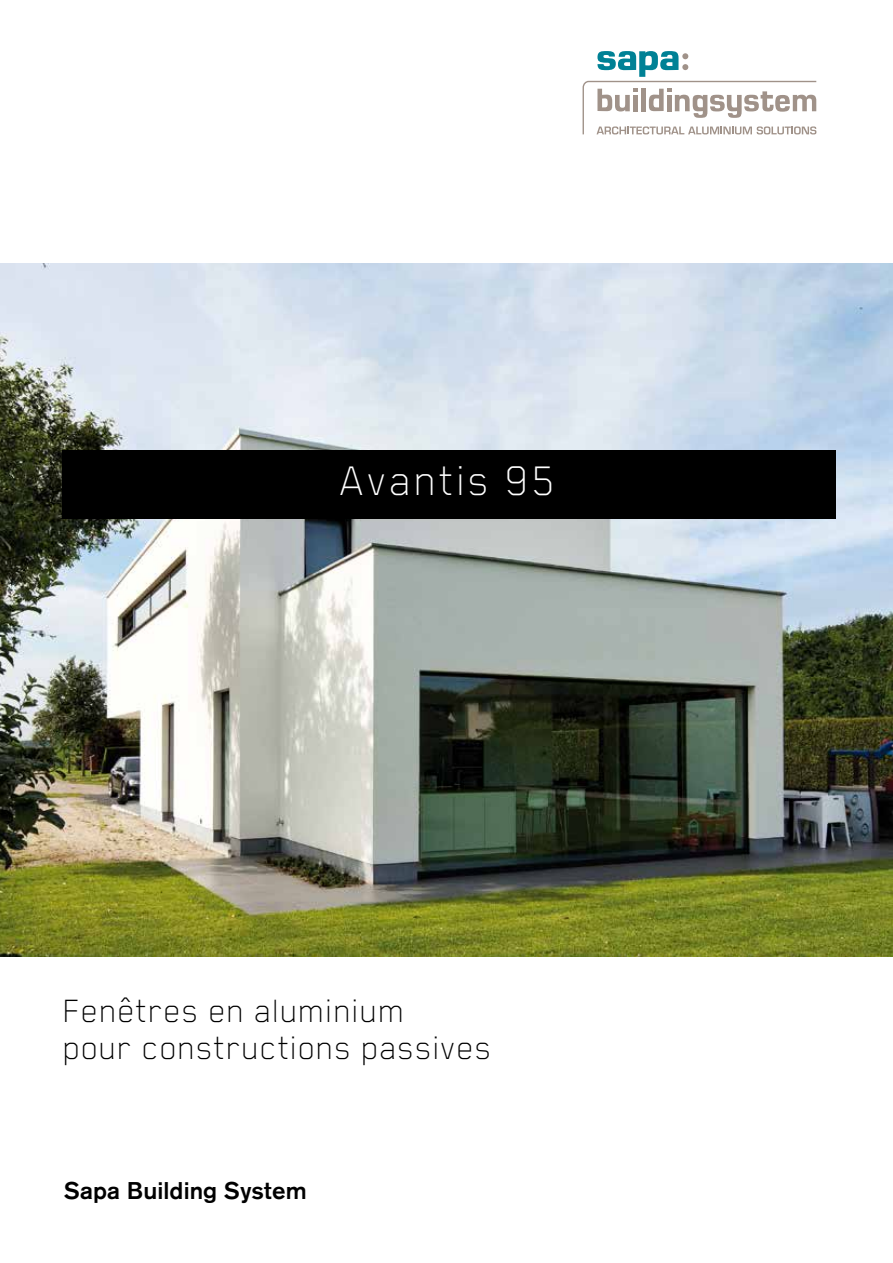
<style>
.page{position:relative;width:893px;height:1263px;background:#fff}
.page>*{position:absolute;margin:0;border:0;box-sizing:border-box;transform-origin:0 0}
.t1{font:100 48px "Blender";letter-spacing:.05em;color:#fff}
.t2{font:100 37.5px/37.5px "Blender";letter-spacing:.02em;color:#000}
.t3{font:500 24px "Standard Grot SL";letter-spacing:.005em;color:#000}
</style>
<div class="page">
<img style="left:0;top:264px;width:893px;height:693px">
<div style="left:62px;top:451px;width:774px;height:68px;background:#000"></div>
<svg style="left:583px;top:51px;width:233px;height:84px"></svg>
<p class="t1" style="left:341px;top:452px;width:217px">Avantis 95</p>
<p class="t2" style="left:64px;top:989px;width:430px">Fenêtres en aluminium<br>pour constructions passives</p>
<p class="t3" style="left:64px;top:1176px;width:244px">Sapa Building System</p>
</div>
